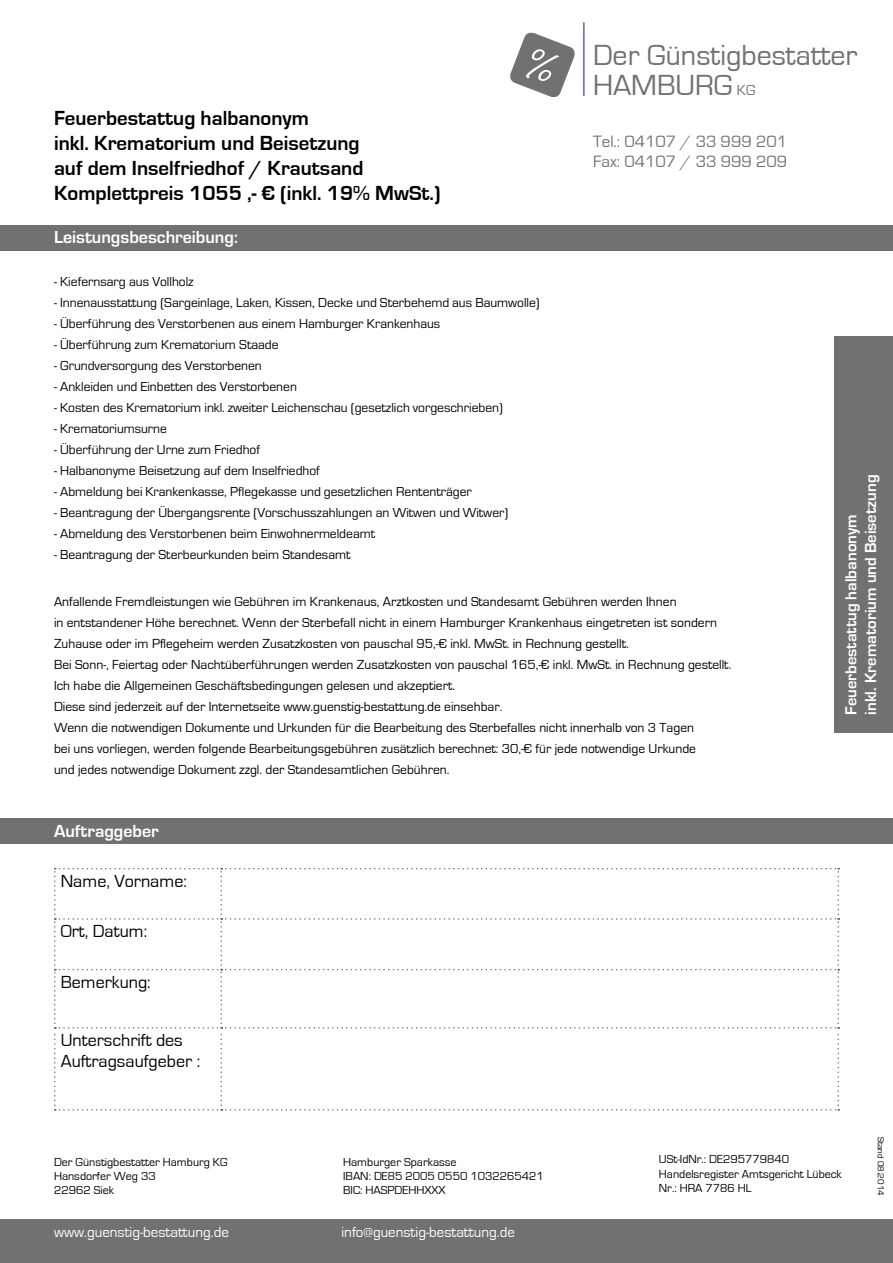
<style>
.page{position:relative;width:893px;height:1263px;background:#fff}
.page>*{position:absolute;margin:0;border:0;box-sizing:border-box;transform-origin:0 0}
.t1{font:30px/29.5px "Eurostile";color:#707172}
.t2{font:700 21px/25.2px "Eurostile";color:#000}
.t3{font:18px/21.6px "Eurostile";color:#000}
.t4{font:700 18px "Eurostile OT";color:#fff}
.t5{font:700 18px "Eurostile";color:#fff}
.t6{font:16.95px/20.2px "Eurostile";color:#707172}
.t7{font:700 16.5px/19.8px "Eurostile";color:#fff}
.t8{font:15px "Eurostile";color:#fff}
.t9{font:15px "Eurostile";color:#707172}
.t10{font:13.5px/21px "Eurostile";color:#000}
.t11{font:13.5px "Eurostile OT";color:#000}
.t12{font:12px/14.4px "Eurostile";color:#000}
.t13{font:9px "Eurostile";color:#000}
</style>
<div class="page">
<svg style="left:54px;top:868px;width:785px;height:242px"></svg>
<hr style="left:583px;top:22px;width:2px;height:74px;background:#6365a0">
<div style="left:0;top:819px;width:893px;height:25px;background:#707172"></div>
<div style="left:0;top:225px;width:893px;height:26px;background:#707172"></div>
<div style="left:834px;top:336px;width:59px;height:396px;background:#707172"></div>
<div style="left:0;top:1219px;width:893px;height:44px;background:#707172"></div>
<svg style="left:510px;top:32px;width:65px;height:65px"></svg>
<h2 class="t2" style="left:54px;top:105px;width:388px">Feuerbestattug halbanonym<br>inkl. Krematorium und Beisetzung<br>auf dem Inselfriedhof / Krautsand Komplettpreis 1055 ,- € (inkl. 19% MwSt.)</h2>
<h1 class="t1" style="left:593px;top:41px;width:266px">Der Günstigbestatter<br>Hamburg</h1>
<p class="t9" style="left:737px;top:82px;width:20px">KG</p>
<p class="t6" style="left:593px;top:131px;width:196px">Tel.: 04107 / 33 999 201<br>Fax: 04107 / 33 999 209</p>
<h3 class="t4" style="left:54px;top:227px;width:185px">Leistungsbeschreibung:</h3>
<p class="t11" style="left:54px;top:274px;width:141px">- Kiefernsarg aus Vollholz</p>
<p class="t11" style="left:54px;top:295px;width:487px">- Innenausstattung (Sargeinlage, Laken, Kissen, Decke und Sterbehemd aus Baumwolle)</p>
<p class="t11" style="left:54px;top:316px;width:388px">- Überführung des Verstorbenen aus einem Hamburger Krankenhaus</p>
<p class="t11" style="left:54px;top:337px;width:226px">- Überführung zum Krematorium Staade</p>
<p class="t11" style="left:54px;top:358px;width:209px">- Grundversorgung des Verstorbenen</p>
<p class="t11" style="left:54px;top:379px;width:244px">- Ankleiden und Einbetten des Verstorbenen</p>
<p class="t11" style="left:54px;top:400px;width:450px">- Kosten des Krematorium inkl. zweiter Leichenschau (gesetzlich vorgeschrieben)</p>
<p class="t11" style="left:54px;top:421px;width:114px">- Krematoriumsurne</p>
<p class="t11" style="left:54px;top:442px;width:208px">- Überführung der Urne zum Friedhof</p>
<p class="t11" style="left:54px;top:463px;width:267px">- Halbanonyme Beisetzung auf dem Inselfriedhof</p>
<p class="t11" style="left:54px;top:484px;width:419px">- Abmeldung bei Krankenkasse, Pflegekasse und gesetzlichen Rententräger</p>
<p class="t11" style="left:54px;top:505px;width:456px">- Beantragung der Übergangsrente (Vorschusszahlungen an Witwen und Witwer)</p>
<p class="t11" style="left:54px;top:526px;width:323px">- Abmeldung des Verstorbenen beim Einwohnermeldeamt</p>
<p class="t11" style="left:54px;top:547px;width:298px">- Beantragung der Sterbeurkunden beim Standesamt</p>
<p class="t10" style="left:54px;top:591px;width:679px">Anfallende Fremdleistungen wie Gebühren im Krankenaus, Arztkosten und Standesamt Gebühren werden Ihnen<br>in entstandener Höhe berechnet. Wenn der Sterbefall nicht in einem Hamburger Krankenhaus eingetreten ist sondern Zuhause oder im Pflegeheim werden Zusatzkosten von pauschal 95,-€ inkl. MwSt. in Rechnung gestellt.<br>Bei Sonn-, Feiertag oder Nachtüberführungen werden Zusatzkosten von pauschal 165,-€ inkl. MwSt. in Rechnung gestellt.<br>Ich habe die Allgemeinen Geschäftsbedingungen gelesen und akzeptiert.<br>Diese sind jederzeit auf der Internetseite www.guenstig-bestattung.de einsehbar.<br>Wenn die notwendigen Dokumente und Urkunden für die Bearbeitung des Sterbefalles nicht innerhalb von 3 Tagen<br>bei uns vorliegen, werden folgende Bearbeitungsgebühren zusätzlich berechnet: 30,-€ für jede notwendige Urkunde<br>und jedes notwendige Dokument zzgl. der Standesamtlichen Gebühren.</p>
<h3 class="t5" style="left:54px;top:821px;width:106px">Auftraggeber</h3>
<h3 class="t3" style="left:61px;top:870px;width:128px">Name, Vorname:</h3>
<h3 class="t3" style="left:61px;top:920px;width:88px">Ort, Datum:</h3>
<h3 class="t3" style="left:61px;top:971px;width:92px">Bemerkung:</h3>
<h3 class="t3" style="left:61px;top:1029px;width:141px">Unterschrift des<br>Auftragsaufgeber :</h3>
<p class="t7" style="left:841px;top:715px;width:242px;rotate:-90deg">Feuerbestattug halbanonym<br>inkl. Krematorium und Beisetzung</p>
<p class="t12" style="left:54px;top:1155px;width:175px">Der Günstigbestatter Hamburg KG<br>Hansdorfer Weg 33<br>22962 Siek</p>
<p class="t12" style="left:343px;top:1155px;width:202px">Hamburger Sparkasse<br>IBAN: DE85 2005 0550 1032265421<br>BIC: HASPDEHHXXX</p>
<p class="t12" style="left:659px;top:1152px;width:184px">USt-IdNr.: DE295779840<br>Handelsregister Amtsgericht Lübeck<br>Nr.: HRA 7786 HL</p>
<p class="t8" style="left:54px;top:1224px;width:176px">www.guenstig-bestattung.de</p>
<p class="t8" style="left:341px;top:1224px;width:175px">info@guenstig-bestattung.de</p>
<p class="t13" style="left:886px;top:1137px;width:60px;rotate:90deg">Stand 08.2014</p>
</div>
